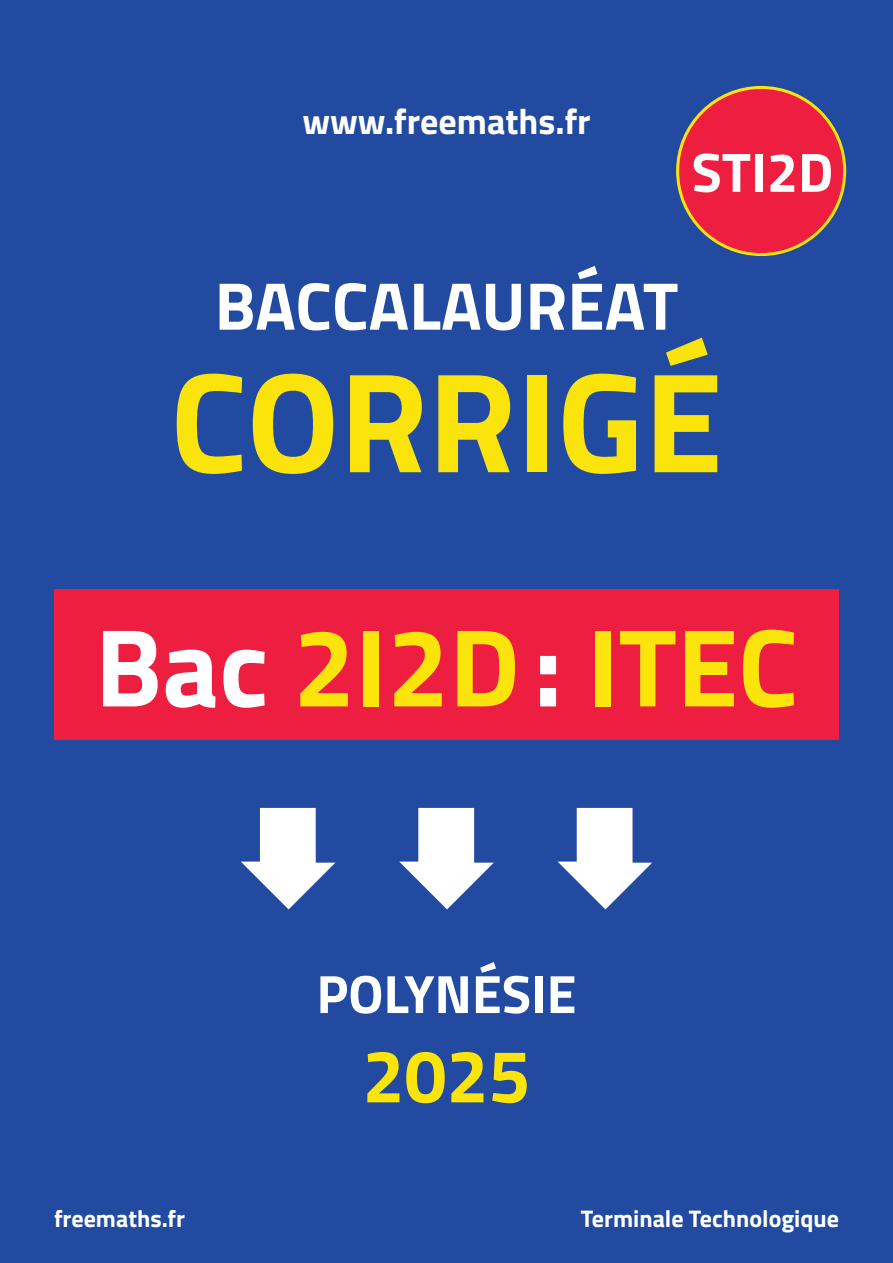
<style>
.page{position:relative;width:893px;height:1263px;background:#214aa0}
.page>*{position:absolute;margin:0;border:0;box-sizing:border-box;transform-origin:0 0}
.t1{font:700 142.5px "Titillium";color:#fbe30c}
.t2{font:700 111px "Titillium";color:#fbe30c}
.t3{font:700 75px "Titillium";color:#fbe30c}
.t4{font:700 67.5px "Titillium";color:#fff}
.t5{font:700 55.5px "Titillium";color:#fff}
.t6{font:700 54px "Titillium";color:#fff}
.t7{font:700 36px "Titillium";color:#fff}
.t8{font:700 24px "Titillium";color:#fff}
.s1{color:#fff}
</style>
<div class="page">
<svg style="left:241px;top:808px;width:94px;height:101px"></svg>
<svg style="left:399px;top:808px;width:95px;height:101px"></svg>
<svg style="left:558px;top:808px;width:94px;height:101px"></svg>
<div style="left:54px;top:589px;width:785px;height:151px;background:#ed1e40"></div>
<div style="left:678px;top:87px;width:167px;height:168px;background:#ed1e40;border-radius:50%"></div>
<h3 class="t7" style="left:302px;top:94px;width:290px">www.freemaths.fr</h3>
<h3 class="t5" style="left:692px;top:130px;width:143px">STI2D</h3>
<h3 class="t4" style="left:215px;top:254px;width:465px">BACCALAURÉAT</h3>
<h1 class="t1" style="left:170px;top:313px;width:554px">CORRIGÉ</h1>
<h2 class="t2" style="left:95px;top:583px;width:705px"><span class="s1">Bac</span> 2I2D<span class="s1">:</span> ITEC</h2>
<p class="t6" style="left:316px;top:953px;width:262px">POLYNÉSIE</p>
<h3 class="t3" style="left:362px;top:1019px;width:169px">2025</h3>
<p class="t8" style="left:54px;top:1200px;width:133px">freemaths.fr</p>
<p class="t8" style="left:581px;top:1200px;width:260px">Terminale Technologique</p>
</div>
